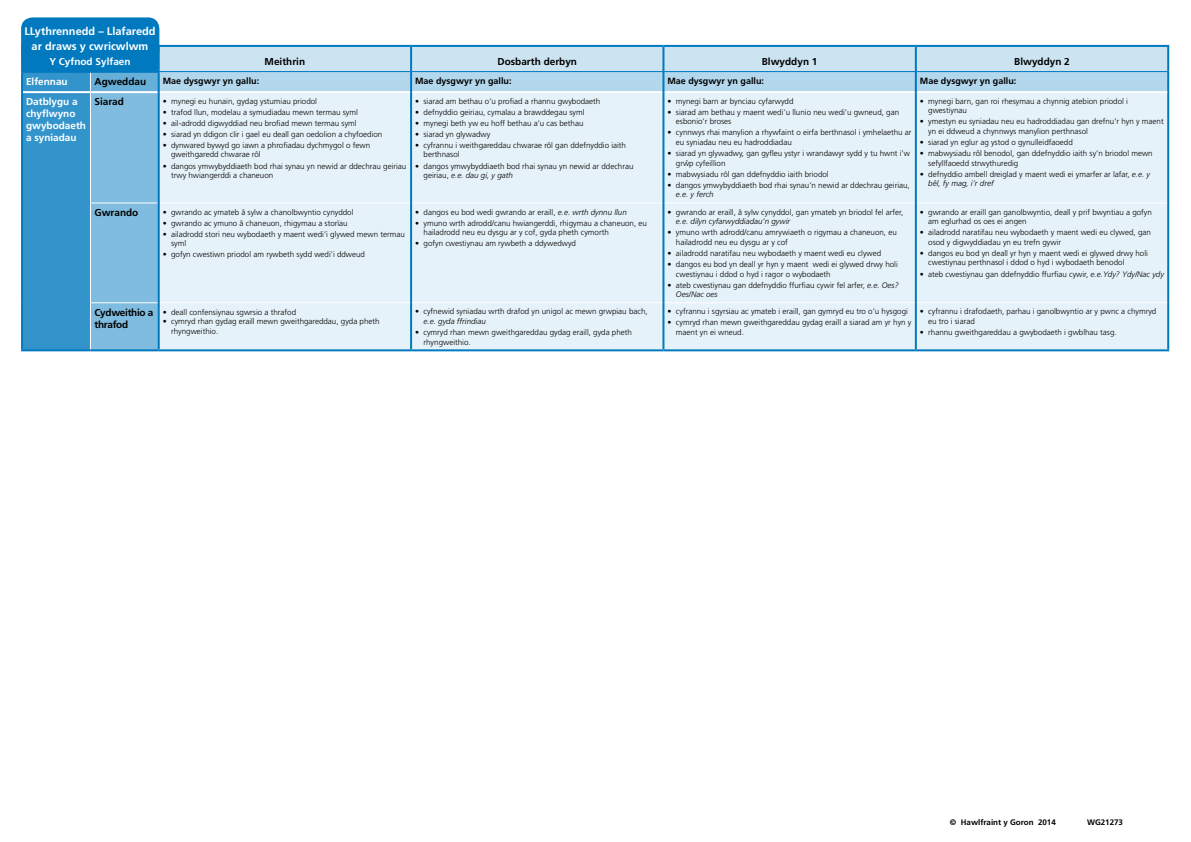
<style>
.page{position:relative;width:1191px;height:842px;background:#fff}
.page>*{position:absolute;margin:0;border:0;box-sizing:border-box;transform-origin:0 0}
.heading_bold{font:700 11px/14.4px "Frutiger LT Std";color:#fff;text-align:center}
.heading_bold-2{font:700 10px "Frutiger LT Std";color:#000}
.heading_bold-3{font:700 10px/12px "Frutiger LT Std";color:#fff}
.heading_bold-4{font:700 10px/12px "Frutiger LT Std";letter-spacing:-.03em;color:#000}
.Paragraph_Style_1{font:700 9px "Frutiger LT Std";color:#000}
.bulleted_text{font:300 8px/9.6px "Frutiger LT Std";color:#000}
.t1{font:700 8px "Frutiger LT Std";color:#000}
.s1{font-style:italic}
</style>
<div class="page">
<hr style="left:21px;top:349px;width:69px;height:2px;background:#0079be">
<hr style="left:90px;top:349px;width:69px;height:2px;background:#0079be">
<hr style="left:159px;top:45px;width:252px;height:2px;background:#0079be">
<hr style="left:411px;top:45px;width:252px;height:2px;background:#0079be">
<hr style="left:663px;top:45px;width:253px;height:2px;background:#0079be">
<hr style="left:916px;top:45px;width:253px;height:2px;background:#0079be">
<hr style="left:1167px;top:47px;width:2px;height:25px;background:#0079be">
<hr style="left:1167px;top:72px;width:2px;height:20px;background:#0079be">
<hr style="left:159px;top:349px;width:252px;height:2px;background:#0079be">
<hr style="left:411px;top:349px;width:252px;height:2px;background:#0079be">
<hr style="left:663px;top:349px;width:253px;height:2px;background:#0079be">
<hr style="left:916px;top:349px;width:253px;height:2px;background:#0079be">
<hr style="left:1167px;top:92px;width:2px;height:111px;background:#0079be">
<hr style="left:1167px;top:203px;width:2px;height:100px;background:#0079be">
<hr style="left:1167px;top:303px;width:2px;height:46px;background:#0079be">
<svg style="left:21px;top:46px;width:1147px;height:304px;background:#cfe5f3"></svg>
<hr style="left:410px;top:72px;width:2px;height:20px;background:#0079be">
<hr style="left:158px;top:92px;width:2px;height:111px;background:#0079be">
<hr style="left:410px;top:92px;width:2px;height:111px;background:#0079be">
<hr style="left:158px;top:203px;width:2px;height:100px;background:#0079be">
<hr style="left:410px;top:203px;width:2px;height:100px;background:#0079be">
<hr style="left:915px;top:203px;width:2px;height:100px;background:#0079be">
<hr style="left:662px;top:72px;width:2px;height:20px;background:#0079be">
<hr style="left:915px;top:72px;width:2px;height:20px;background:#0079be">
<hr style="left:662px;top:92px;width:2px;height:111px;background:#0079be">
<hr style="left:915px;top:92px;width:2px;height:111px;background:#0079be">
<hr style="left:21px;top:71px;width:1146px;height:1px;background:#0079be">
<div style="left:21px;top:17px;width:138px;height:43px;background:#0079be;border-radius:11px"></div>
<p class="heading_bold" style="left:24px;top:24px;width:133px">LLythrennedd – Llafaredd ar draws y cwricwlwm</p>
<p class="heading_bold-3" style="left:49px;top:55px;width:83px">Y Cyfnod Sylfaen</p>
<p class="heading_bold-2" style="left:265px;top:55px;width:42px">Meithrin</p>
<p class="heading_bold-2" style="left:497px;top:55px;width:81px">Dosbarth derbyn</p>
<p class="heading_bold-2" style="left:762px;top:55px;width:57px">Blwyddyn 1</p>
<p class="heading_bold-2" style="left:1014px;top:55px;width:57px">Blwyddyn 2</p>
<p class="heading_bold-3" style="left:26px;top:76px;width:43px">Elfennau</p>
<p class="heading_bold-2" style="left:94px;top:76px;width:53px">Agweddau</p>
<p class="Paragraph_Style_1" style="left:163px;top:76px;width:98px">Mae dysgwyr yn gallu:</p>
<p class="Paragraph_Style_1" style="left:415px;top:76px;width:98px">Mae dysgwyr yn gallu:</p>
<p class="Paragraph_Style_1" style="left:667px;top:76px;width:98px">Mae dysgwyr yn gallu:</p>
<p class="Paragraph_Style_1" style="left:920px;top:76px;width:98px">Mae dysgwyr yn gallu:</p>
<p class="heading_bold-3" style="left:26px;top:96px;width:62px">Datblygu a chyflwyno gwybodaeth a syniadau</p>
<p class="heading_bold-2" style="left:94px;top:96px;width:31px">Siarad</p>
<p class="bulleted_text" style="left:163px;top:96px;width:156px">• mynegi eu hunain, gydag ystumiau priodol</p>
<p class="bulleted_text" style="left:415px;top:96px;width:187px">• siarad am bethau o’u profiad a rhannu gwybodaeth</p>
<p class="bulleted_text" style="left:415px;top:107px;width:171px">• defnyddio geiriau, cymalau a brawddegau syml</p>
<p class="bulleted_text" style="left:415px;top:118px;width:170px">• mynegi beth yw eu hoff bethau a’u cas bethau</p>
<p class="bulleted_text" style="left:415px;top:129px;width:77px">• siarad yn glywadwy</p>
<p class="bulleted_text" style="left:423px;top:140px;width:204px;text-indent:-8px">• cyfrannu i weithgareddau chwarae rôl gan ddefnyddio iaith berthnasol</p>
<p class="bulleted_text" style="left:423px;top:161px;width:211px;text-indent:-8px">• dangos ymwybyddiaeth bod rhai synau yn newid ar ddechrau geiriau, <span class="s1">e.e. dau gi, y gath</span></p>
<p class="bulleted_text" style="left:667px;top:96px;width:127px">• mynegi barn ar bynciau cyfarwydd</p>
<p class="bulleted_text" style="left:676px;top:107px;width:225px;text-indent:-8px">• siarad am bethau y maent wedi’u llunio neu wedi’u gwneud, gan esbonio’r broses</p>
<p class="bulleted_text" style="left:676px;top:128px;width:237px;text-indent:-8px">• cynnwys rhai manylion a rhywfaint o eirfa berthnasol i ymhelaethu ar eu syniadau neu eu hadroddiadau</p>
<p class="bulleted_text" style="left:676px;top:149px;width:235px;text-indent:-8px">• siarad yn glywadwy, gan gyfleu ystyr i wrandawyr sydd y tu hwnt i’w grwˆ p cyfeillion</p>
<p class="bulleted_text" style="left:667px;top:169px;width:163px">• mabwysiadu rôl gan ddefnyddio iaith briodol</p>
<p class="bulleted_text" style="left:676px;top:180px;width:235px;text-indent:-8px">• dangos ymwybyddiaeth bod rhai synau’n newid ar ddechrau geiriau, <span class="s1">e.e. y ferch</span></p>
<p class="bulleted_text" style="left:928px;top:96px;width:201px;text-indent:-8px">• mynegi barn, gan roi rhesymau a chynnig atebion priodol i gwestiynau</p>
<p class="bulleted_text" style="left:928px;top:117px;width:237px;text-indent:-8px">• ymestyn eu syniadau neu eu hadroddiadau gan drefnu’r hyn y maent yn ei ddweud a chynnwys manylion perthnasol</p>
<p class="bulleted_text" style="left:920px;top:138px;width:154px">• siarad yn eglur ag ystod o gynulleidfaoedd</p>
<p class="bulleted_text" style="left:928px;top:149px;width:226px;text-indent:-8px">• mabwysiadu rôl benodol, gan ddefnyddio iaith sy’n briodol mewn sefyllfaoedd strwythuredig</p>
<p class="bulleted_text" style="left:928px;top:169px;width:223px;text-indent:-8px"><span class="s1">•</span> defnyddio ambell dreiglad y maent wedi ei ymarfer ar lafar, <span class="s1">e.e. y bêl, fy mag, i’r dref</span></p>
<p class="bulleted_text" style="left:163px;top:107px;width:197px">• trafod llun, modelau a symudiadau mewn termau syml</p>
<p class="bulleted_text" style="left:163px;top:118px;width:195px">• ail-adrodd digwyddiad neu brofiad mewn termau syml</p>
<p class="bulleted_text" style="left:163px;top:129px;width:221px">• siarad yn ddigon clir i gael eu deall gan oedolion a chyfoedion</p>
<p class="bulleted_text" style="left:171px;top:140px;width:200px;text-indent:-8px">• dynwared bywyd go iawn a phrofiadau dychmygol o fewn gweithgaredd chwarae rôl</p>
<p class="bulleted_text" style="left:171px;top:161px;width:237px;text-indent:-8px">• dangos ymwybyddiaeth bod rhai synau yn newid ar ddechrau geiriau trwy hwiangerddi a chaneuon</p>
<p class="heading_bold-2" style="left:94px;top:207px;width:45px">Gwrando</p>
<p class="bulleted_text" style="left:163px;top:207px;width:192px">• gwrando ac ymateb â sylw a chanolbwyntio cynyddol</p>
<p class="bulleted_text" style="left:163px;top:218px;width:186px">• gwrando ac ymuno â chaneuon, rhigymau a storïau</p>
<p class="bulleted_text" style="left:171px;top:229px;width:235px;text-indent:-8px">• ailadrodd stori neu wybodaeth y maent wedi’i glywed mewn termau syml</p>
<p class="bulleted_text" style="left:163px;top:250px;width:204px">• gofyn cwestiwn priodol am rywbeth sydd wedi’i ddweud</p>
<p class="bulleted_text" style="left:415px;top:207px;width:213px">• dangos eu bod wedi gwrando ar eraill, <span class="s1">e.e. wrth dynnu llun</span></p>
<p class="bulleted_text" style="left:423px;top:218px;width:225px;text-indent:-8px">• ymuno wrth adrodd/canu hwiangerddi, rhigymau a chaneuon, eu hailadrodd neu eu dysgu ar y cof, gyda pheth cymorth</p>
<p class="bulleted_text" style="left:415px;top:239px;width:162px">• gofyn cwestiynau am rywbeth a ddywedwyd</p>
<p class="heading_bold-4" style="left:94px;top:307px;width:60px">Cydweithio a thrafod</p>
<p class="bulleted_text" style="left:163px;top:307px;width:135px">• deall confensiynau sgwrsio a thrafod</p>
<p class="bulleted_text" style="left:171px;top:317px;width:210px;text-indent:-8px">• cymryd rhan gydag eraill mewn gweithgareddau, gyda pheth rhyngweithio.</p>
<p class="bulleted_text" style="left:423px;top:307px;width:226px;text-indent:-8px">• cyfnewid syniadau wrth drafod yn unigol ac mewn grwpiau bach, <span class="s1">e.e. gyda ffrindiau</span></p>
<p class="bulleted_text" style="left:423px;top:328px;width:210px;text-indent:-8px">• cymryd rhan mewn gweithgareddau gydag eraill, gyda pheth rhyngweithio.</p>
<p class="bulleted_text" style="left:676px;top:207px;width:229px;text-indent:-8px">• gwrando ar eraill, â sylw cynyddol, gan ymateb yn briodol fel arfer, <span class="s1">e.e. dilyn cyfarwyddiadau’n gywir</span></p>
<p class="bulleted_text" style="left:676px;top:228px;width:222px;text-indent:-8px">• ymuno wrth adrodd/canu amrywiaeth o rigymau a chaneuon, eu hailadrodd neu eu dysgu ar y cof</p>
<p class="bulleted_text" style="left:667px;top:248px;width:215px">• ailadrodd naratifau neu wybodaeth y maent wedi eu clywed</p>
<p class="bulleted_text" style="left:676px;top:259px;width:223px;text-indent:-8px">• dangos eu bod yn deall yr hyn y maent wedi ei glywed drwy holi cwestiynau i ddod o hyd i ragor o wybodaeth</p>
<p class="bulleted_text" style="left:676px;top:280px;width:224px;text-indent:-8px">• ateb cwestiynau gan ddefnyddio ffurfiau cywir fel arfer, <span class="s1">e.e. Oes?<br>Oes/Nac oes</span></p>
<p class="bulleted_text" style="left:667px;top:307px;width:242px">• cyfrannu i sgyrsiau ac ymateb i eraill, gan gymryd eu tro o’u hysgogi</p>
<p class="bulleted_text" style="left:676px;top:318px;width:237px;text-indent:-8px">• cymryd rhan mewn gweithgareddau gydag eraill a siarad am yr hyn y maent yn ei wneud.</p>
<p class="bulleted_text" style="left:928px;top:207px;width:225px;text-indent:-8px">• gwrando ar eraill gan ganolbwyntio, deall y prif bwyntiau a gofyn am eglurhad os oes ei angen</p>
<p class="bulleted_text" style="left:928px;top:228px;width:224px;text-indent:-8px">• ailadrodd naratifau neu wybodaeth y maent wedi eu clywed, gan osod y digwyddiadau yn eu trefn gywir</p>
<p class="bulleted_text" style="left:928px;top:248px;width:221px;text-indent:-8px">• dangos eu bod yn deall yr hyn y maent wedi ei glywed drwy holi cwestiynau perthnasol i ddod o hyd i wybodaeth benodol</p>
<p class="bulleted_text" style="left:920px;top:269px;width:246px">• ateb cwestiynau gan ddefnyddio ffurfiau cywir, <span class="s1">e.e.Ydy? Ydy/Nac ydy</span></p>
<p class="bulleted_text" style="left:928px;top:307px;width:230px;text-indent:-8px">• cyfrannu i drafodaeth, parhau i ganolbwyntio ar y pwnc a chymryd eu tro i siarad</p>
<p class="bulleted_text" style="left:920px;top:328px;width:198px">• rhannu gweithgareddau a gwybodaeth i gwblhau tasg.</p>
<p class="t1" style="left:950px;top:817px;width:107px">© Hawlfraint y Goron 2014</p>
<p class="t1" style="left:1087px;top:817px;width:38px">WG21273</p>
</div>
